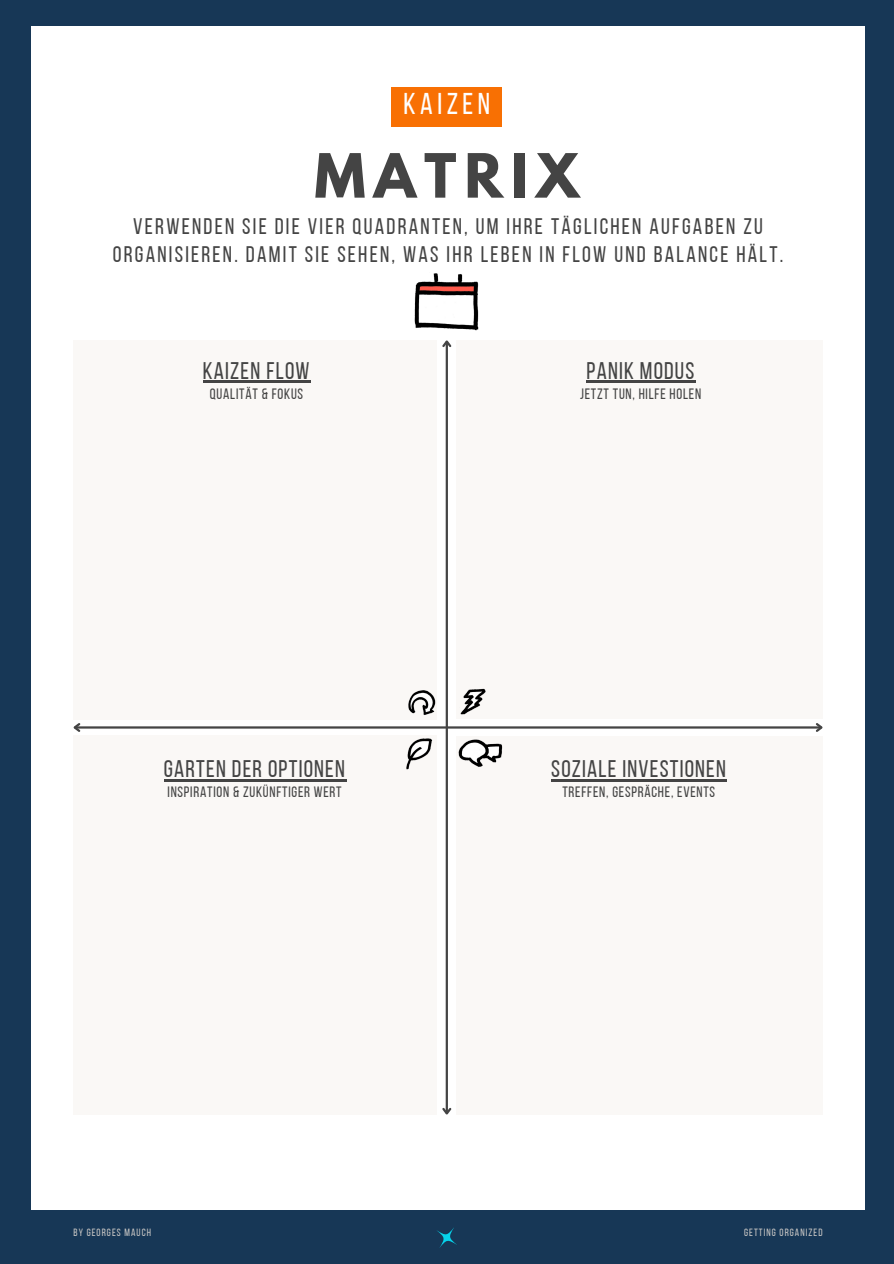
<style>
.page{position:relative;width:894px;height:1264px;background:#fff}
.page>*{position:absolute;margin:0;border:0;box-sizing:border-box;transform-origin:0 0}
.t1{font:700 54px "League Spartan";letter-spacing:.15em;color:#444}
.t2{font:30px "Bebas Neue";letter-spacing:.15em;color:#fff}
.t3{font:24px "Bebas Neue";letter-spacing:.05em;color:#444}
.t4{font:22.5px/28.2px "Bebas Neue";letter-spacing:.1em;color:#444;text-align:center}
.t5{font:15px "Bebas Neue";letter-spacing:.05em;color:#444}
.t6{font:10.5px "Bebas Neue";letter-spacing:.1em;color:#c8c6c4}
</style>
<div class="page">
<div style="left:0;top:0;width:893px;height:1263px;background:#173756"></div>
<svg style="left:437px;top:1227px;width:20px;height:21px"></svg>
<div style="left:31px;top:26px;width:833px;height:1184px;background:#fff"></div>
<div style="left:74px;top:340px;width:363px;height:379px;background:#faf8f6"></div>
<div style="left:74px;top:735px;width:363px;height:379px;background:#faf8f6"></div>
<div style="left:456px;top:340px;width:366px;height:379px;background:#faf8f6"></div>
<div style="left:456px;top:735px;width:366px;height:379px;background:#faf8f6"></div>
<hr style="left:75px;top:726px;width:746px;height:2px;background:#444">
<svg style="left:73px;top:723px;width:9px;height:9px"></svg>
<svg style="left:813px;top:723px;width:10px;height:9px"></svg>
<hr style="left:445px;top:341px;width:3px;height:772px;background:#444">
<svg style="left:442px;top:1105px;width:10px;height:10px"></svg>
<svg style="left:442px;top:340px;width:10px;height:9px"></svg>
<img style="left:408px;top:690px;width:28px;height:25px">
<img style="left:458px;top:739px;width:45px;height:28px">
<img style="left:460px;top:688px;width:26px;height:27px">
<img style="left:406px;top:738px;width:27px;height:32px">
<img style="left:414px;top:273px;width:65px;height:58px">
<hr style="left:203px;top:381px;width:108px;height:2px;background:#444">
<hr style="left:164px;top:779px;width:182px;height:2px;background:#444">
<hr style="left:586px;top:381px;width:109px;height:2px;background:#444">
<hr style="left:551px;top:779px;width:176px;height:2px;background:#444">
<div style="left:391px;top:87px;width:111px;height:40px;background:#f87003"></div>
<p class="t2" style="left:403px;top:92px;width:88px">KAIZEN</p>
<p class="t1" style="left:314px;top:149px;width:266px">MATRIX</p>
<h4 class="t4" style="left:113px;top:214px;width:672px">VERWENDEN SIE DIE VIER QUADRANTEN, UM IHRE TÄGLICHEN AUFGABEN ZU<br>ORGANISIEREN. DAMIT SIE SEHEN, WAS IHR LEBEN IN FLOW UND BALANCE HÄLT.</h4>
<p class="t3" style="left:203px;top:360px;width:108px">KAIZEN FLOW</p>
<p class="t5" style="left:210px;top:387px;width:95px">QUALITÄT &amp; FOKUS</p>
<p class="t3" style="left:164px;top:759px;width:182px">GARTEN DER OPTIONEN</p>
<p class="t5" style="left:167px;top:786px;width:175px">INSPIRATION &amp; ZUKÜNFTIGER WERT</p>
<p class="t3" style="left:586px;top:360px;width:109px">PANIK MODUS</p>
<p class="t5" style="left:580px;top:387px;width:122px">JETZT TUN, HILFE HOLEN</p>
<h4 class="t3" style="left:551px;top:759px;width:176px">SOZIALE INVESTIONEN</h4>
<h4 class="t5" style="left:562px;top:786px;width:154px">TREFFEN, GESPRÄCHE, EVENTS</h4>
<h4 class="t6" style="left:74px;top:1227px;width:79px">BY GEORGES MAUCH</h4>
<p class="t6" style="left:743px;top:1227px;width:80px">GETTING ORGANIZED</p>
</div>
